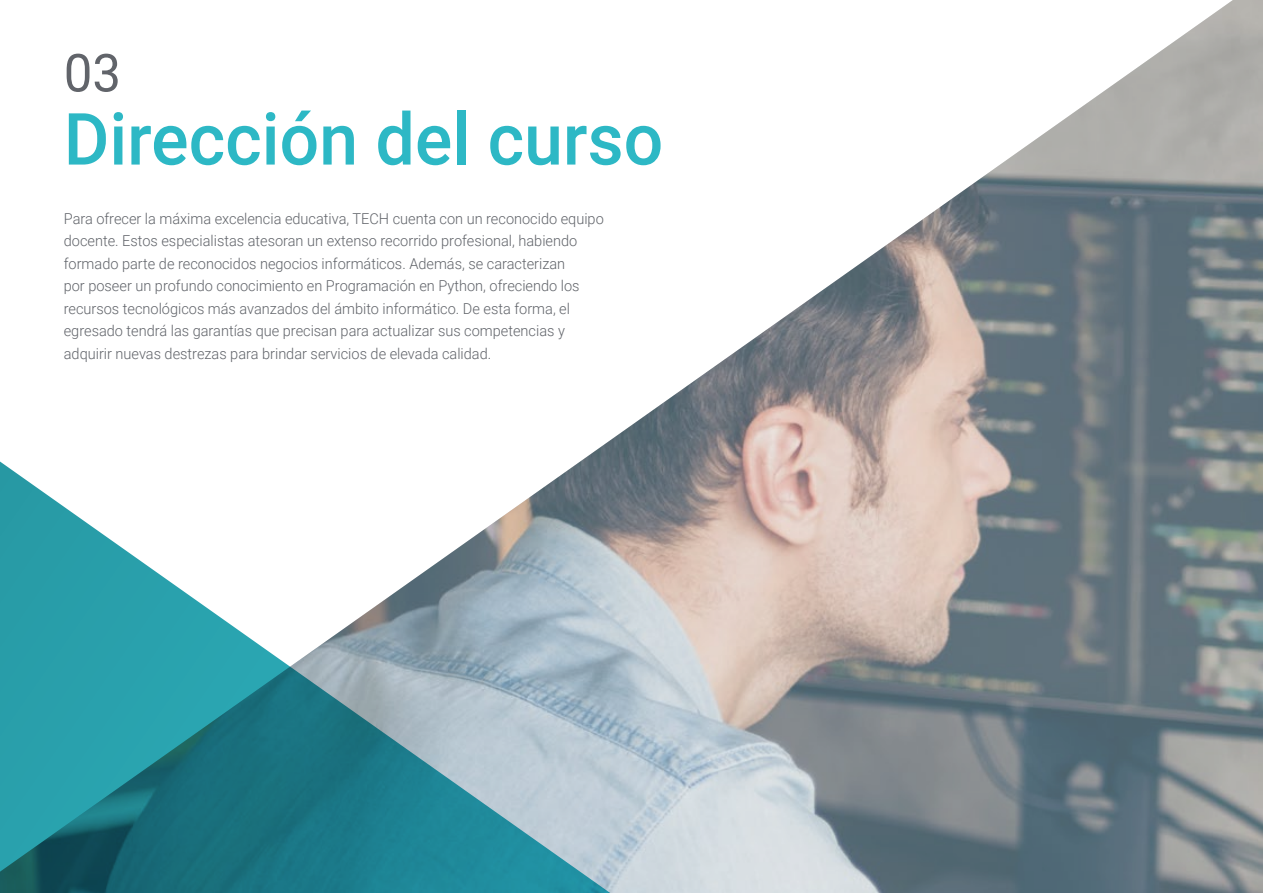
<style>
.page{position:relative;width:1263px;height:893px;background:#fff}
.page>*{position:absolute;margin:0;border:0;box-sizing:border-box;transform-origin:0 0}
.t1{font:500 72px "Roboto";color:#2db8c5}
.t2{font:52.5px "Roboto";color:#61646a}
.t3{font:300 15px/22.5px "Roboto";color:#61646a}
</style>
<div class="page">
<img style="left:602px;top:0;width:661px;height:893px">
<svg style="left:0;top:446px;width:640px;height:447px"></svg>
<h2 class="t2" style="left:64px;top:36px;width:59px">03</h2>
<h1 class="t1" style="left:64px;top:89px;width:601px">Dirección del curso</h1>
<p class="t3" style="left:64px;top:207px;width:542px">Para ofrecer la máxima excelencia educativa, TECH cuenta con un reconocido equipo docente. Estos especialistas atesoran un extenso recorrido profesional, habiendo formado parte de reconocidos negocios informáticos. Además, se caracterizan<br>por poseer un profundo conocimiento en Programación en Python, ofreciendo los recursos tecnológicos más avanzados del ámbito informático. De esta forma, el egresado tendrá las garantías que precisan para actualizar sus competencias y adquirir nuevas destrezas para brindar servicios de elevada calidad.</p>
</div>
